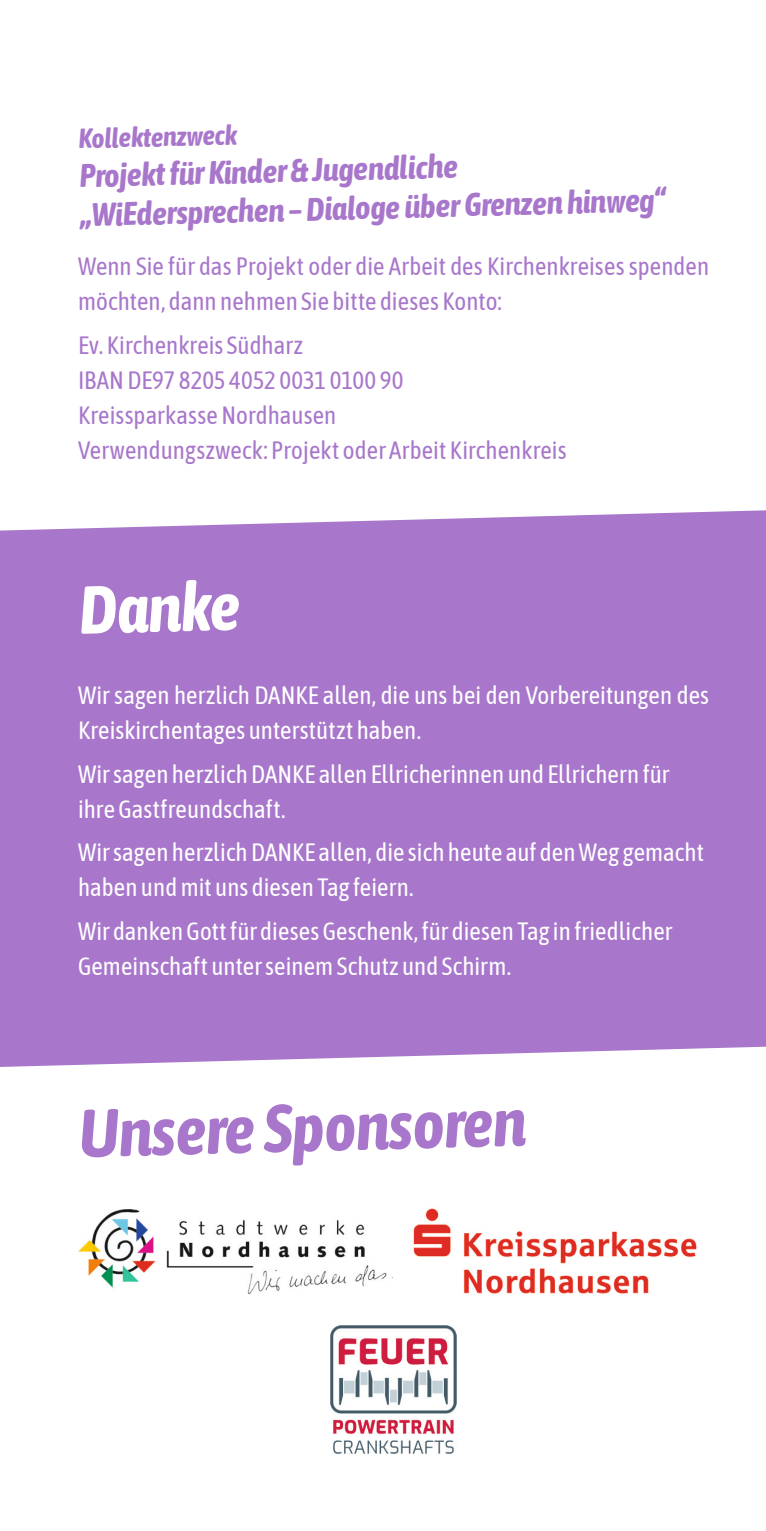
<style>
.page{position:relative;width:766px;height:1531px;background:#fff}
.page>*{position:absolute;margin:0;border:0;box-sizing:border-box;transform-origin:0 0}
.t1{font:italic 700 67.5px "Asap Condensed";color:#a877cb}
.t2{font:italic 700 67.5px "Asap Condensed";color:#fff}
.t3{font:italic 700 32.5px/39.8px "Asap Condensed";color:#a877cb}
.t4{font:italic 700 27.5px "Asap Condensed";color:#a877cb}
.t5{font:25px/35px "Asap Condensed";letter-spacing:.005em;color:#fff}
.t6{font:25px/35px "Asap Condensed";letter-spacing:.005em;color:#a877cb}
.s1{color:#a877cb}
</style>
<div class="page">
<svg style="left:0;top:510px;width:765px;height:40px;fill:#a877cb"></svg>
<div style="left:0;top:550px;width:765px;height:622px;background:#a877cb"></div>
<div style="left:0;top:1047px;width:765px;height:247px;background:#fff"></div>
<img style="left:330px;top:1325px;width:127px;height:129px">
<img style="left:400px;top:1200px;width:309px;height:94px">
<img style="left:78px;top:1209px;width:314px;height:84px">
<p class="t4" style="left:78px;top:119px;width:160px;rotate:-1deg">Kollektenzweck</p>
<h2 class="t3" style="left:78px;top:156px;width:586px;rotate:-2deg">Projekt für Kinder &amp; Jugendliche „WiEdersprechen – Dialoge über Grenzen hinweg“</h2>
<p class="t6" style="left:78px;top:247px;width:632px">Wenn Sie für das Projekt oder die Arbeit des Kirchenkreises spenden möchten, dann nehmen Sie bitte dieses Konto:</p>
<p class="t6" style="left:78px;top:326px;width:490px">Ev. Kirchenkreis Südharz<br>IBAN DE97 8205 4052 0031 0100 90<br>Kreissparkasse Nordhausen<br>Verwendungszweck: Projekt oder Arbeit Kirchenkreis</p>
<h1 class="t2" style="left:77px;top:562px;width:180px;rotate:-2deg">Danke<span class="s1">!</span></h1>
<p class="t5" style="left:78px;top:676px;width:632px">Wir sagen herzlich DANKE allen, die uns bei den Vorbereitungen des<br>Kreiskirchentages unterstützt haben.</p>
<p class="t5" style="left:78px;top:755px;width:592px">Wir sagen herzlich DANKE allen Ellricherinnen und Ellrichern für ihre Gastfreundschaft.</p>
<p class="t5" style="left:78px;top:834px;width:627px">Wir sagen herzlich DANKE allen, die sich heute auf den Weg gemacht haben und mit uns diesen Tag feiern.</p>
<p class="t5" style="left:78px;top:912px;width:595px">Wir danken Gott für dieses Geschenk, für diesen Tag in friedlicher<br>Gemeinschaft unter seinem Schutz und Schirm.</p>
<h1 class="t1" style="left:77px;top:1087px;width:448px;rotate:-2deg">Unsere Sponsoren</h1>
</div>
